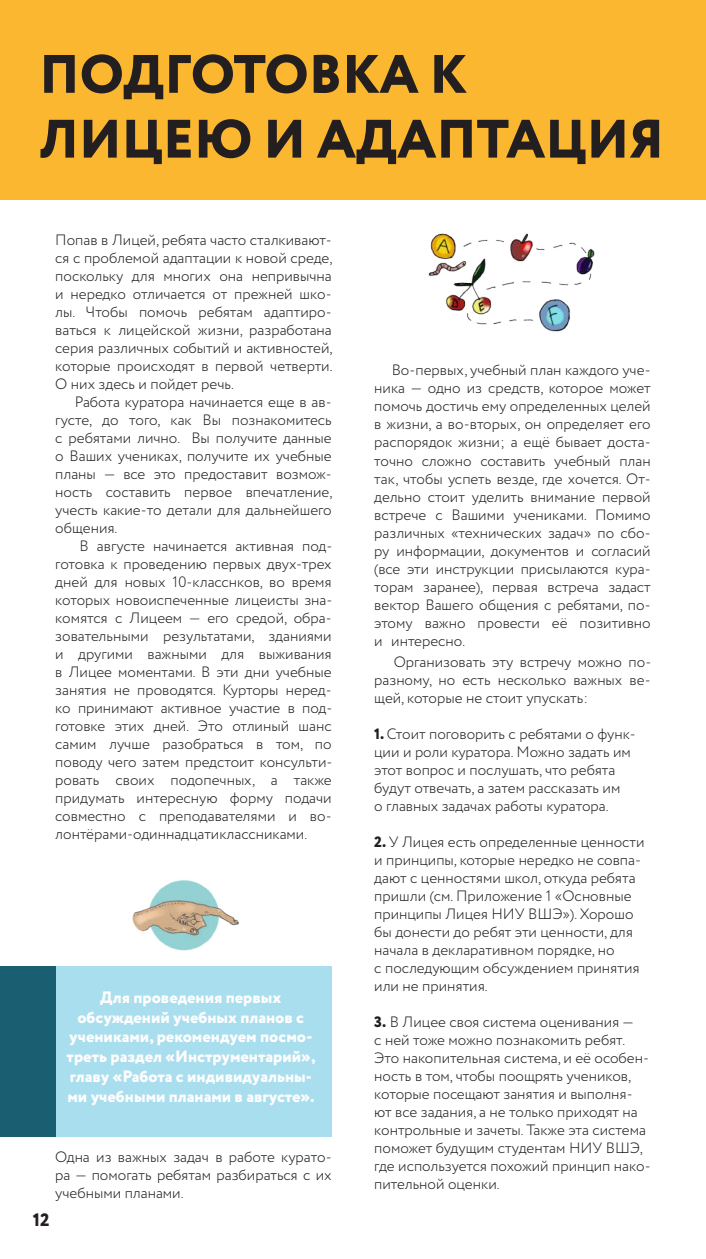
<style>
.page{position:relative;width:706px;height:1259px;background:#fff}
.page>*{position:absolute;margin:0;border:0;box-sizing:border-box;transform-origin:0 0}
.t1{font:800 54px/64.8px "Circe";color:#231f20}
.t2{font:800 18px "Circe";color:#231f20}
.t3{font:800 16.5px/19.8px "Circe";color:#fdfdfd;text-align:center}
.t4{font:300 15px/18px "Circe";color:#231f20;text-align:justify}
.s1{font-weight:800}
</style>
<div class="page">
<div style="left:0;top:0;width:706px;height:200px;background:#fcb730"></div>
<div style="left:0;top:966px;width:332px;height:171px;background:#a8deee"></div>
<div style="left:0;top:966px;width:55px;height:171px;background:#1a5e72"></div>
<img style="left:132px;top:880px;width:108px;height:71px">
<img style="left:428px;top:233px;width:167px;height:99px">
<h1 class="t1" style="left:39px;top:45px;width:626px">ПОДГОТОВКА К<br>ЛИЦЕЮ И АДАПТАЦИЯ</h1>
<p class="t4" style="left:55px;top:231px;width:279px">Попав в Лицей, ребята часто сталкивают&shy;ся с проблемой адаптации к новой среде, поскольку для многих она непривычна и нередко отличается от прежней шко&shy;лы. Чтобы помочь ребятам адаптиро&shy;ваться к лицейской жизни, разработана серия различных событий и активностей, которые происходят в первой четверти.<br>О них здесь и пойдет речь.</p>
<p class="t4" style="left:55px;top:393px;width:279px;text-indent:20px">Работа куратора начинается еще в ав&shy;густе, до того, как Вы познакомитесь с ребятами лично. Вы получите данные о Ваших учениках, получите их учебные планы — все это предоставит возмож&shy;ность составить первое впечатление, учесть какие-то детали для дальнейшего общения.</p>
<p class="t4" style="left:55px;top:537px;width:279px;text-indent:24px">В августе начинается активная под&shy;готовка к проведению первых двух-трех дней для новых 10-класснков, во время которых новоиспеченные лицеисты зна&shy;комятся с Лицеем — его средой, обра&shy;зовательными результатами, зданиями и другими важными для выживания в Лицее моментами. В эти дни учебные занятия не проводятся. Курторы неред&shy;ко принимают активное участие в под&shy;готовке этих дней. Это отлиный шанс самим лучше разобраться в том, по поводу чего затем предстоит консульти&shy;ровать своих подопечных, а также придумать интересную форму подачи совместно с преподавателями и во&shy;лонтёрами-одиннадцатиклассниками.</p>
<p class="t3" style="left:67px;top:988px;width:250px">Для проведения первых обсуждений учебных планов с учениками, рекомендуем посмо&shy;треть раздел «Инструментарий», главу «Работа с индивидуальны&shy;ми учебными планами в августе».</p>
<p class="t4" style="left:55px;top:1147px;width:278px">Одна из важных задач в работе курато&shy;ра — помогать ребятам разбираться с их учебными планами.</p>
<p class="t2" style="left:33px;top:1207px;width:18px">12</p>
<p class="t4" style="left:374px;top:362px;width:278px;text-indent:17px">Во-первых, учебный план каждого уче&shy;ника — одно из средств, которое может помочь достичь ему определенных целей в жизни, а во-вторых, он определяет его распорядок жизни; а ещё бывает доста&shy;точно сложно составить учебный план так, чтобы успеть везде, где хочется. От&shy;дельно стоит уделить внимание первой встрече с Вашими учениками. Помимо различных «технических задач» по сбо&shy;ру информации, документов и согласий (все эти инструкции присылаются кура&shy;торам заранее), первая встреча задаст вектор Вашего общения с ребятами, по&shy;этому важно провести её позитивно и</p>
<p class="t4" style="left:374px;top:653px;width:279px;text-indent:20px">Организовать эту встречу можно по&shy;разному, но есть несколько важных ве&shy;щей, которые не стоит упускать:</p>
<p class="t4" style="left:374px;top:725px;width:263px;text-align:left"><span class="s1">1.</span> Стоит поговорить с ребятами о функ&shy;ции и роли куратора. Можно задать им этот вопрос и послушать, что ребята будут отвечать, а затем рассказать им<br>о главных задачах работы куратора.</p>
<p class="t4" style="left:374px;top:833px;width:272px;text-align:left"><span class="s1">2.</span> У Лицея есть определенные ценности и принципы, которые нередко не совпа&shy;дают с ценностями школ, откуда ребята пришли (см. Приложение 1 «Основные принципы Лицея НИУ ВШЭ»). Хорошо бы донести до ребят эти ценности, для начала в декларативном порядке, но<br>с последующим обсуждением принятия или не принятия.</p>
<p class="t4" style="left:374px;top:1013px;width:278px;text-align:left"><span class="s1">3.</span> В Лицее своя система оценивания —<br>с ней тоже можно познакомить ребят.<br>Это накопительная система, и её особен&shy;ность в том, чтобы поощрять учеников, которые посещают занятия и выполня&shy;ют все задания, а не только приходят на контрольные и зачеты. Также эта система поможет будущим студентам НИУ ВШЭ, где используется похожий принцип нако&shy;пительной оценки.</p>
<p class="t4" style="left:391px;top:632px;width:75px">интересно.</p>
</div>
